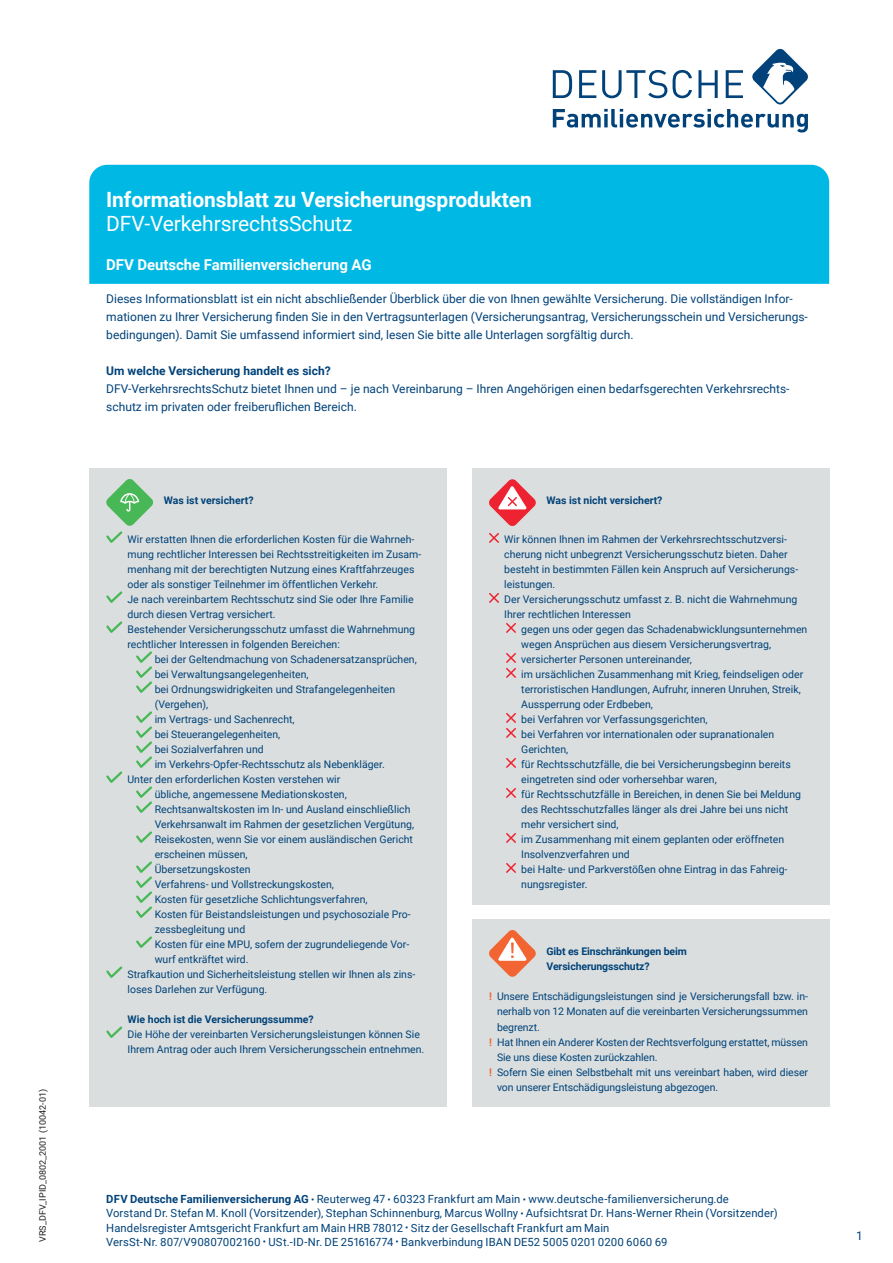
<style>
.page{position:relative;width:893px;height:1263px;background:#fff}
.page>*{position:absolute;margin:0;border:0;box-sizing:border-box;transform-origin:0 0}
.t1{font:700 21px "Roboto";letter-spacing:-.005em;color:#fff}
.t2{font:21px "Roboto";letter-spacing:-.005em;color:#fff}
.t3{font:700 15px "Roboto";letter-spacing:-.005em;color:#fff}
.t4{font:12px/18px "Roboto";color:#004279}
.t5{font:700 12px "Roboto";color:#004279}
.t6{font:11.25px/14.2px "Roboto";letter-spacing:.01em;color:#004279}
.t7{font:10.5px/15px "Roboto";color:#004279}
.t8{font:700 10.5px/15px "Roboto";color:#004279}
.t9{font:9px "Roboto";color:#231f20}
.s1{font-weight:700;color:#f26533}
.s2{font-weight:700}
.s3{font-size:9.75px}
</style>
<div class="page">
<svg style="left:553px;top:49px;width:255px;height:84px"></svg>
<div style="left:89px;top:165px;width:740px;height:119px;background:#00b8e4"></div>
<div style="left:473px;top:920px;width:357px;height:187px;background:#dadede"></div>
<div style="left:89px;top:469px;width:357px;height:638px;background:#dadede"></div>
<svg style="left:106px;top:591px;width:17px;height:12px"></svg>
<svg style="left:106px;top:621px;width:17px;height:12px"></svg>
<svg style="left:136px;top:651px;width:16px;height:42px"></svg>
<svg style="left:136px;top:711px;width:16px;height:57px"></svg>
<svg style="left:106px;top:771px;width:17px;height:12px"></svg>
<svg style="left:136px;top:786px;width:16px;height:27px"></svg>
<svg style="left:136px;top:831px;width:16px;height:12px"></svg>
<svg style="left:136px;top:861px;width:16px;height:57px"></svg>
<svg style="left:136px;top:936px;width:16px;height:12px"></svg>
<svg style="left:106px;top:966px;width:17px;height:12px"></svg>
<svg style="left:106px;top:1026px;width:17px;height:12px"></svg>
<svg style="left:106px;top:479px;width:47px;height:64px"></svg>
<div style="left:472px;top:468px;width:357px;height:437px;background:#dadede"></div>
<svg style="left:489px;top:593px;width:10px;height:10px"></svg>
<svg style="left:506px;top:623px;width:10px;height:10px"></svg>
<svg style="left:506px;top:653px;width:10px;height:25px"></svg>
<svg style="left:506px;top:713px;width:10px;height:25px"></svg>
<svg style="left:506px;top:758px;width:10px;height:10px"></svg>
<svg style="left:506px;top:788px;width:10px;height:10px"></svg>
<svg style="left:506px;top:833px;width:10px;height:10px"></svg>
<svg style="left:506px;top:863px;width:10px;height:10px"></svg>
<svg style="left:489px;top:479px;width:47px;height:64px"></svg>
<svg style="left:489px;top:930px;width:47px;height:47px"></svg>
<p class="t9" style="left:36px;top:1242px;width:154px;rotate:-90deg">VRS_DFV_IPID_0802_2001 (10042-01)</p>
<h1 class="t1" style="left:106px;top:185px;width:427px">Informationsblatt zu Versicherungsprodukten</h1>
<h1 class="t2" style="left:106px;top:209px;width:248px">DFV-VerkehrsrechtsSchutz</h1>
<h2 class="t3" style="left:106px;top:254px;width:267px">DFV Deutsche Familienversicherung AG</h2>
<p class="t4" style="left:106px;top:289px;width:703px">Dieses Informationsblatt ist ein nicht abschließender Überblick über die von Ihnen gewählte Versicherung. Die vollständigen Infor&shy;mationen zu Ihrer Versicherung finden Sie in den Vertragsunterlagen (Versicherungsantrag, Versicherungsschein und Versicherungs&shy;bedingungen). Damit Sie umfassend informiert sind, lesen Sie bitte alle Unterlagen sorgfältig durch.</p>
<p class="t5" style="left:106px;top:362px;width:226px">Um welche Versicherung handelt es sich?</p>
<p class="t4" style="left:106px;top:379px;width:685px">DFV-VerkehrsrechtsSchutz bietet Ihnen und – je nach Vereinbarung – Ihren Angehörigen einen bedarfsgerechten Verkehrsrechts&shy;schutz im privaten oder freiberuflichen Bereich.</p>
<p class="t8" style="left:164px;top:493px;width:91px">Was ist versichert?</p>
<p class="t7" style="left:128px;top:531px;width:295px">Wir erstatten Ihnen die erforderlichen Kosten für die Wahrneh&shy;mung rechtlicher Interessen bei Rechtsstreitigkeiten im Zusam&shy;menhang mit der berechtigten Nutzung eines Kraftfahrzeuges oder als sonstiger Teilnehmer im öffentlichen Verkehr.<br>Je nach vereinbartem Rechtsschutz sind Sie oder Ihre Familie durch diesen Vertrag versichert.<br>Bestehender Versicherungsschutz umfasst die Wahrnehmung rechtlicher Interessen in folgenden Bereichen:</p>
<p class="t7" style="left:155px;top:651px;width:264px">bei der Geltendmachung von Schadenersatzansprüchen,</p>
<p class="t7" style="left:155px;top:666px;width:155px">bei Verwaltungsangelegenheiten,</p>
<p class="t7" style="left:155px;top:681px;width:242px">bei Ordnungswidrigkeiten und Strafangelegenheiten</p>
<p class="t7" style="left:155px;top:696px;width:55px">(Vergehen),</p>
<p class="t7" style="left:155px;top:711px;width:141px">im Vertrags- und Sachenrecht,</p>
<p class="t7" style="left:155px;top:726px;width:127px">bei Steuerangelegenheiten,</p>
<p class="t7" style="left:155px;top:741px;width:111px">bei Sozialverfahren und</p>
<p class="t7" style="left:155px;top:756px;width:232px">im Verkehrs-Opfer-Rechtsschutz als Nebenkläger.</p>
<p class="t7" style="left:128px;top:771px;width:214px">Unter den erforderlichen Kosten verstehen wir</p>
<p class="t7" style="left:155px;top:786px;width:194px">übliche, angemessene Mediationskosten,</p>
<p class="t7" style="left:155px;top:801px;width:257px">Rechtsanwaltskosten im In- und Ausland einschließlich</p>
<p class="t7" style="left:155px;top:816px;width:261px">Verkehrsanwalt im Rahmen der gesetzlichen Vergütung,</p>
<p class="t7" style="left:155px;top:831px;width:260px">Reisekosten, wenn Sie vor einem ausländischen Gericht</p>
<p class="t7" style="left:155px;top:846px;width:94px">erscheinen müssen,</p>
<p class="t7" style="left:155px;top:861px;width:97px">Übersetzungskosten</p>
<p class="t7" style="left:155px;top:876px;width:181px">Verfahrens- und Vollstreckungskosten,</p>
<p class="t7" style="left:155px;top:891px;width:214px">Kosten für gesetzliche Schlichtungsverfahren,</p>
<p class="t7" style="left:155px;top:906px;width:258px">Kosten für Beistandsleistungen und psychosoziale Pro-</p>
<p class="t7" style="left:155px;top:921px;width:92px">zessbegleitung und</p>
<p class="t7" style="left:155px;top:936px;width:256px">Kosten für eine MPU, sofern der zugrundeliegende Vor-</p>
<p class="t7" style="left:155px;top:951px;width:95px">wurf entkräftet wird.</p>
<p class="t7" style="left:128px;top:966px;width:289px">Strafkaution und Sicherheitsleistung stellen wir Ihnen als zins-</p>
<p class="t7" style="left:128px;top:981px;width:141px">loses Darlehen zur Verfügung.</p>
<p class="t8" style="left:128px;top:1011px;width:188px">Wie hoch ist die Versicherungssumme?</p>
<p class="t7" style="left:128px;top:1026px;width:298px">Die Höhe der vereinbarten Versicherungsleistungen können Sie<br>Ihrem Antrag oder auch Ihrem Versicherungsschein entnehmen.</p>
<p class="t8" style="left:546px;top:493px;width:118px">Was ist nicht versichert?</p>
<p class="t7" style="left:504px;top:531px;width:295px">Wir können Ihnen im Rahmen der Verkehrsrechtsschutzversi&shy;cherung nicht unbegrenzt Versicherungsschutz bieten. Daher besteht in bestimmten Fällen kein Anspruch auf Versicherungs&shy;leistungen.<br>Der Versicherungsschutz umfasst z. B. nicht die Wahrnehmung Ihrer rechtlichen Interessen</p>
<p class="t7" style="left:521px;top:621px;width:288px">gegen uns oder gegen das Schadenabwicklungsunternehmen wegen Ansprüchen aus diesem Versicherungsvertrag, versicherter Personen untereinander,<br>im ursächlichen Zusammenhang mit Krieg, feindseligen oder terroristischen Handlungen, Aufruhr, inneren Unruhen, Streik, Aussperrung oder Erdbeben,<br>bei Verfahren vor Verfassungsgerichten,<br>bei Verfahren vor internationalen oder supranationalen Gerichten,<br>für Rechtsschutzfälle, die bei Versicherungsbeginn bereits eingetreten sind oder vorhersehbar waren,<br>für Rechtsschutzfälle in Bereichen, in denen Sie bei Meldung des Rechtsschutzfalles länger als drei Jahre bei uns nicht mehr versichert sind,<br>im Zusammenhang mit einem geplanten oder eröffneten Insolvenzverfahren und<br>bei Halte- und Parkverstößen ohne Eintrag in das Fahreig&shy;nungsregister.</p>
<p class="t8" style="left:546px;top:944px;width:142px">Gibt es Einschränkungen beim<br>Versicherungsschutz?</p>
<p class="t7" style="left:489px;top:989px;width:320px"><span class="s1">!</span> Unsere Entschädigungsleistungen sind je Versicherungsfall bzw. in-</p>
<p class="t7" style="left:497px;top:1004px;width:312px">nerhalb von 12 Monaten auf die vereinbarten Versicherungssummen</p>
<p class="t7" style="left:497px;top:1019px;width:44px">begrenzt.</p>
<p class="t7" style="left:489px;top:1034px;width:320px"><span class="s1">!</span> Hat Ihnen ein Anderer Kosten der Rechtsverfolgung erstattet, müssen</p>
<p class="t7" style="left:497px;top:1049px;width:162px">Sie uns diese Kosten zurückzahlen.</p>
<p class="t7" style="left:489px;top:1064px;width:320px"><span class="s1">!</span> Sofern Sie einen Selbstbehalt mit uns vereinbart haben, wird dieser</p>
<p class="t7" style="left:497px;top:1079px;width:223px">von unserer Entschädigungsleistung abgezogen.</p>
<p class="t6" style="left:106px;top:1191px;width:673px"><span class="s2">DFV Deutsche Familienversicherung AG</span> <span class="s3">•</span> Reuterweg 47 <span class="s3">•</span> 60323 Frankfurt am Main <span class="s3">•</span> www.deutsche-familienversicherung.de<br>Vorstand Dr. Stefan M. Knoll (Vorsitzender), Stephan Schinnenburg, Marcus Wollny <span class="s3">•</span> Aufsichtsrat Dr. Hans-Werner Rhein (Vorsitzender)<br>Handelsregister Amtsgericht Frankfurt am Main HRB 78012 <span class="s3">•</span> Sitz der Gesellschaft Frankfurt am Main<br>VersSt-Nr. 807/V90807002160 <span class="s3">•</span> USt.-ID-Nr. DE 251616774 <span class="s3">•</span> Bankverbindung IBAN DE52 5005 0201 0200 6060 69</p>
<p class="t4" style="left:856px;top:1226px;width:8px">1</p>
</div>
